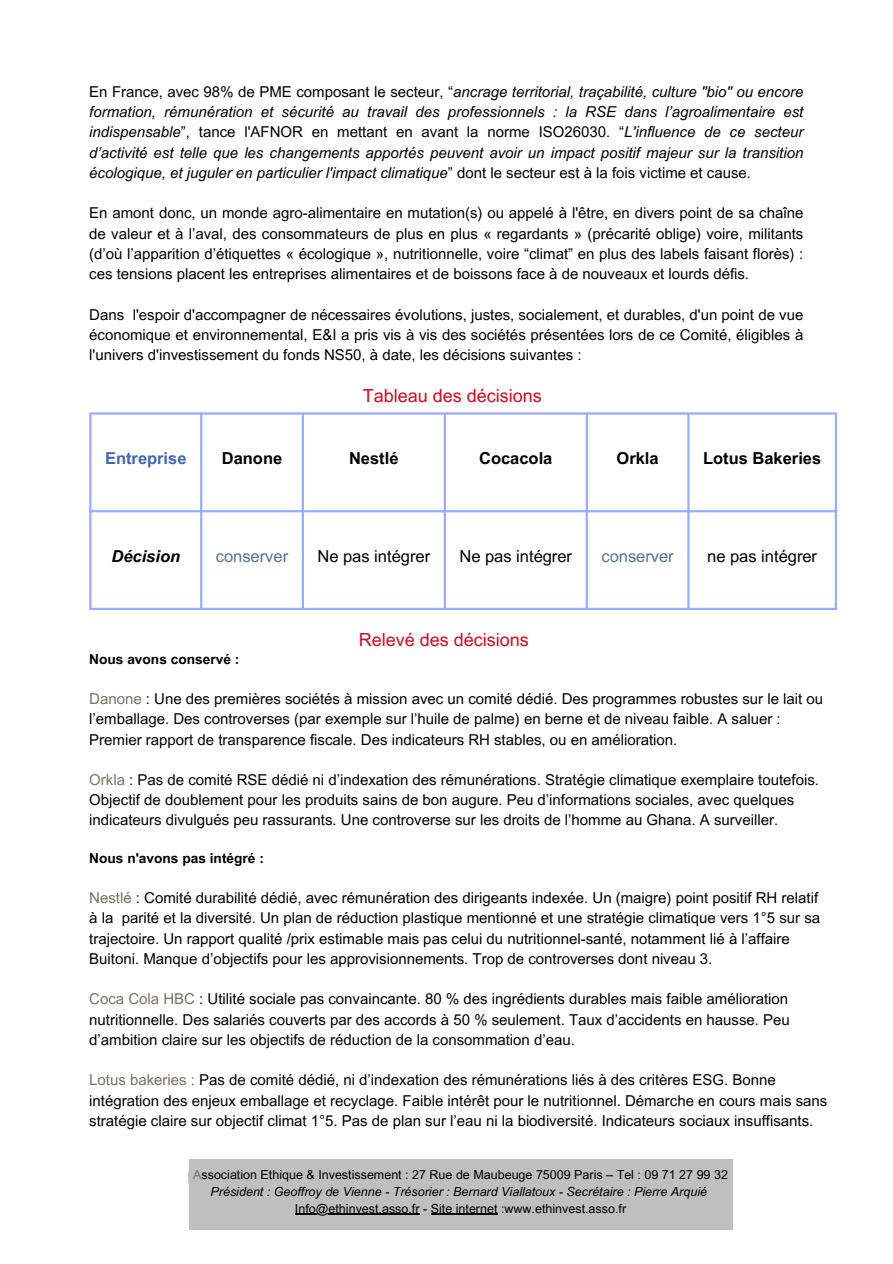
<style>
.page{position:relative;width:893px;height:1264px;background:#fff}
.page>*{position:absolute;margin:0;border:0;box-sizing:border-box;transform-origin:0 0}
.t1{font:18px "Arial MT Pro";color:#d9071c}
.t2{font:16.5px "Arial MT Pro";color:#000}
.t3{font:700 16.5px "Arial MT Pro";color:#000}
.t4{font:16.5px "Arial MT Pro";color:#527589}
.t5{font:700 16.5px "Arial MT Pro";color:#4065b8}
.t6{font:italic 700 16.5px "Arial MT Pro";color:#000}
.t7{font:15px/20.2px "Arial MT Pro";color:#000}
.t8{font:italic 15px/20.2px "Arial MT Pro";color:#000;text-align:justify}
.t9{font:700 13.65px "Arial MT Pro";color:#000}
.t10{font:12.45px "Arial MT Pro";color:#000}
.t11{font:italic 12.45px "Arial MT Pro";color:#000}
.s1{font-style:normal}
.s2{color:#777266}
</style>
<div class="page">
<hr style="left:89px;top:414px;width:2px;height:193px;background:#99acff">
<hr style="left:200px;top:414px;width:2px;height:193px;background:#99acff">
<hr style="left:302px;top:414px;width:2px;height:193px;background:#99acff">
<hr style="left:443px;top:414px;width:3px;height:193px;background:#99acff">
<hr style="left:585px;top:414px;width:3px;height:193px;background:#99acff">
<hr style="left:687px;top:414px;width:2px;height:193px;background:#99acff">
<hr style="left:834px;top:414px;width:3px;height:193px;background:#99acff">
<hr style="left:89px;top:412px;width:748px;height:2px;background:#99acff">
<hr style="left:89px;top:510px;width:748px;height:2px;background:#99acff">
<hr style="left:89px;top:607px;width:748px;height:3px;background:#99acff">
<div style="left:189px;top:1158px;width:543px;height:71px;background:#bfbfbf"></div>
<svg style="left:188px;top:1168px;width:545px;height:51px"></svg>
<hr style="left:295px;top:1213px;width:124px;height:1px;background:#000">
<hr style="left:431px;top:1213px;width:66px;height:1px;background:#000">
<p class="t8" style="left:89px;top:83px;width:715px"><span class="s1">En France, avec 98% de PME composant le secteur, “</span>ancrage territorial, traçabilité, culture "bio" ou encore formation, rémunération et sécurité au travail des professionnels : la RSE dans l’agroalimentaire est indispensable<span class="s1">”, tance l'AFNOR en mettant en avant la norme ISO26030. “</span>L'influence de ce secteur d’activité est telle que les changements apportés peuvent avoir un impact positif majeur sur la transition écologique, et juguler en particulier l'impact climatique<span class="s1">” dont le secteur est à la fois victime et cause.</span></p>
<p class="t7" style="left:89px;top:205px;width:715px;text-align:justify">En amont donc, un monde agro-alimentaire en mutation(s) ou appelé à l'être, en divers point de sa chaîne de valeur et à l’aval, des consommateurs de plus en plus « regardants » (précarité oblige) voire, militants (d’où l’apparition d’étiquettes « écologique », nutritionnelle, voire “climat” en plus des labels faisant florès) : ces tensions placent les entreprises alimentaires et de boissons face à de nouveaux et lourds défis.</p>
<p class="t7" style="left:89px;top:306px;width:715px;text-align:justify">Dans l'espoir d'accompagner de nécessaires évolutions, justes, socialement, et durables, d'un point de vue économique et environnemental, E&amp;I a pris vis à vis des sociétés présentées lors de ce Comité, éligibles à l'univers d'investissement du fonds NS50, à date, les décisions suivantes :</p>
<p class="t1" style="left:363px;top:389px;width:180px">Tableau des décisions</p>
<p class="t5" style="left:105px;top:452px;width:83px">Entreprise</p>
<p class="t3" style="left:222px;top:452px;width:62px">Danone</p>
<p class="t3" style="left:349px;top:452px;width:51px">Nestlé</p>
<p class="t3" style="left:479px;top:452px;width:75px">Cocacola</p>
<p class="t3" style="left:616px;top:452px;width:44px">Orkla</p>
<p class="t3" style="left:703px;top:452px;width:120px">Lotus Bakeries</p>
<p class="t6" style="left:111px;top:550px;width:70px">Décision</p>
<p class="t4" style="left:216px;top:550px;width:74px">conserver</p>
<p class="t2" style="left:317px;top:550px;width:114px">Ne pas intégrer</p>
<p class="t2" style="left:459px;top:550px;width:114px">Ne pas intégrer</p>
<p class="t4" style="left:601px;top:550px;width:74px">conserver</p>
<p class="t2" style="left:707px;top:550px;width:111px">ne pas intégrer</p>
<p class="t1" style="left:359px;top:633px;width:171px">Relevé des décisions</p>
<p class="t9" style="left:89px;top:653px;width:151px">Nous avons conservé :</p>
<p class="t7" style="left:89px;top:690px;width:735px"><span class="s2">Danone</span> : Une des premières sociétés à mission avec un comité dédié. Des programmes robustes sur le lait ou l’emballage. Des controverses (par exemple sur l’huile de palme) en berne et de niveau faible. A saluer :<br>Premier rapport de transparence fiscale. Des indicateurs RH stables, ou en amélioration.</p>
<p class="t7" style="left:89px;top:771px;width:731px"><span class="s2">Orkla</span> : Pas de comité RSE dédié ni d’indexation des rémunérations. Stratégie climatique exemplaire toutefois.<br>Objectif de doublement pour les produits sains de bon augure. Peu d’informations sociales, avec quelques indicateurs divulgués peu rassurants. Une controverse sur les droits de l’homme au Ghana. A surveiller.</p>
<p class="t9" style="left:89px;top:852px;width:176px">Nous n'avons pas intégré :</p>
<p class="t7" style="left:89px;top:889px;width:732px"><span class="s2">Nestlé</span> : Comité durabilité dédié, avec rémunération des dirigeants indexée. Un (maigre) point positif RH relatif à la parité et la diversité. Un plan de réduction plastique mentionné et une stratégie climatique vers 1°5 sur sa trajectoire. Un rapport qualité /prix estimable mais pas celui du nutritionnel-santé, notamment lié à l’affaire Buitoni. Manque d’objectifs pour les approvisionnements. Trop de controverses dont niveau 3.</p>
<p class="t7" style="left:89px;top:990px;width:702px;text-align:justify"><span class="s2">Coca Cola HBC</span> : Utilité sociale pas convaincante. 80 % des ingrédients durables mais faible amélioration nutritionnelle. Des salariés couverts par des accords à 50 % seulement. Taux d’accidents en hausse. Peu d’ambition claire sur les objectifs de réduction de la consommation d’eau.</p>
<p class="t7" style="left:89px;top:1071px;width:739px"><span class="s2">Lotus bakeries :</span> Pas de comité dédié, ni d’indexation des rémunérations liés à des critères ESG. Bonne intégration des enjeux emballage et recyclage. Faible intérêt pour le nutritionnel. Démarche en cours mais sans stratégie claire sur objectif climat 1°5. Pas de plan sur l’eau ni la biodiversité. Indicateurs sociaux insuffisants.</p>
<p class="t10" style="left:193px;top:1170px;width:536px"><span class="s2">A</span>ssociation Ethique &amp; Investissement : 27 Rue de Maubeuge 75009 Paris – Tel : 09 71 27 99 32</p>
<p class="t11" style="left:210px;top:1187px;width:498px">Président : Geoffroy de Vienne - Trésorier : Bernard Viallatoux - Secrétaire : Pierre Arquié</p>
<p class="t10" style="left:295px;top:1203px;width:333px">Info@ethinvest.asso.fr - Site internet :www.ethinvest.asso.fr</p>
</div>
